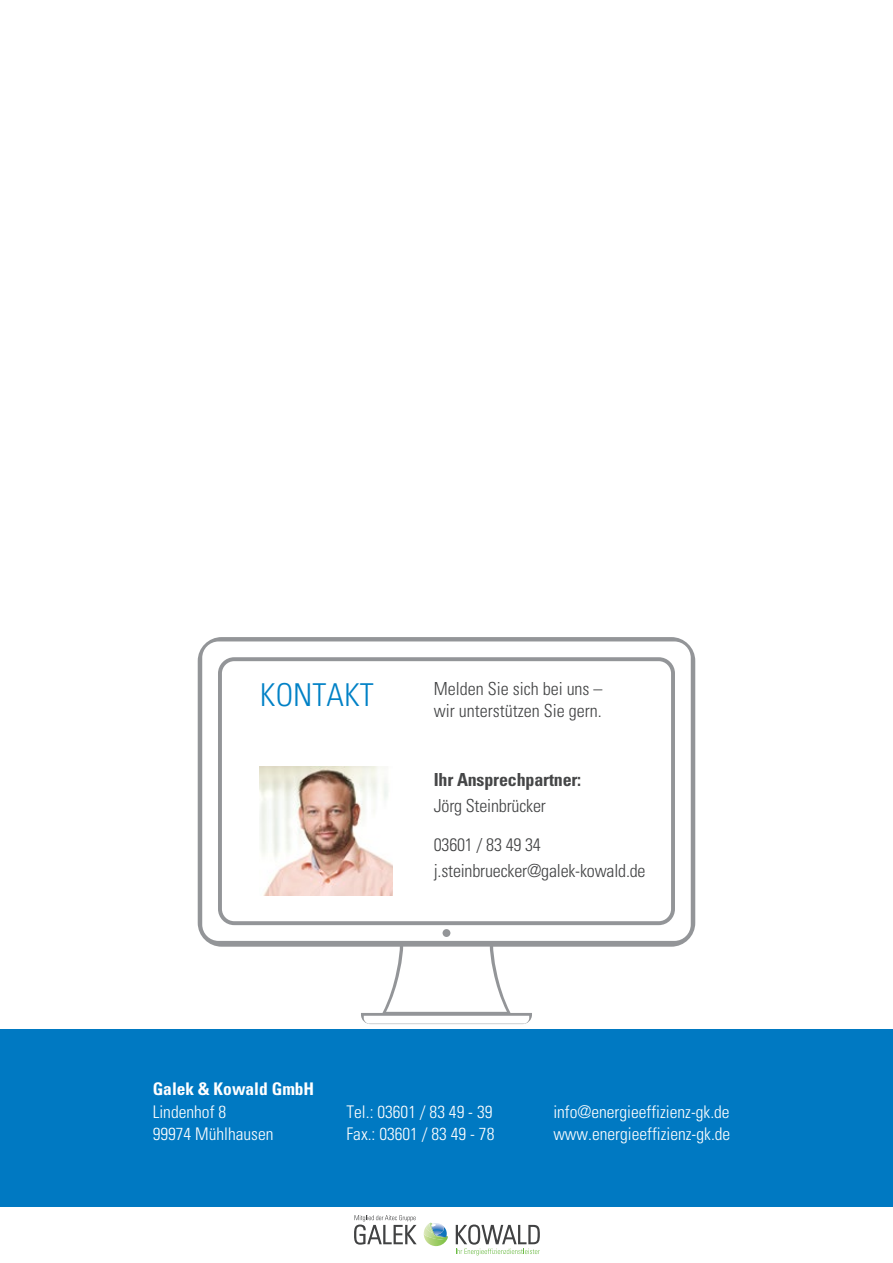
<style>
.page{position:relative;width:893px;height:1263px;background:#fff}
.page>*{position:absolute;margin:0;border:0;box-sizing:border-box;transform-origin:0 0}
.t1{font:300 condensed 31.5px "Univers";color:#0081c6}
.t2{font:300 condensed 18px/38.7px "Univers";letter-spacing:-.01em;color:#414243}
.t3{font:700 condensed 18px "Univers";letter-spacing:-.01em;color:#454647}
.t4{font:300 condensed 17.4px/22.2px "Univers";color:#fff}
.t5{font:700 condensed 17.4px "Univers";color:#fff}
</style>
<div class="page">
<div style="left:0;top:1029px;width:893px;height:178px;background:#0079c2"></div>
<svg style="left:424px;top:1223px;width:23px;height:23px"></svg>
<svg style="left:456px;top:1224px;width:84px;height:31px"></svg>
<svg style="left:354px;top:1215px;width:63px;height:29px"></svg>
<svg style="left:198px;top:637px;width:497px;height:387px"></svg>
<img style="left:260px;top:766px;width:133px;height:129px">
<h1 class="t1" style="left:260px;top:676px;width:115px">KONTAKT</h1>
<p class="t2" style="left:434px;top:678px;width:170px;line-height:21.6px">Melden Sie sich bei uns – wir unterstützen Sie gern.</p>
<p class="t3" style="left:434px;top:768px;width:149px">Ihr Ansprechpartner:</p>
<p class="t2" style="left:434px;top:786px;width:114px">Jörg Steinbrücker<br>03601 / 83 49 34</p>
<p class="t2" style="left:434px;top:851px;width:213px">j.steinbruecker@galek-kowald.de</p>
<p class="t5" style="left:153px;top:1078px;width:163px">Galek &amp; Kowald GmbH</p>
<p class="t4" style="left:153px;top:1100px;width:122px">Lindenhof 8<br>99974 Mühlhausen</p>
<p class="t4" style="left:346px;top:1100px;width:149px">Tel.: 03601 / 83 49 - 39<br>Fax.: 03601 / 83 49 - 78</p>
<p class="t4" style="left:553px;top:1100px;width:178px">info@energieeffizienz-gk.de www.energieeffizienz-gk.de</p>
</div>
